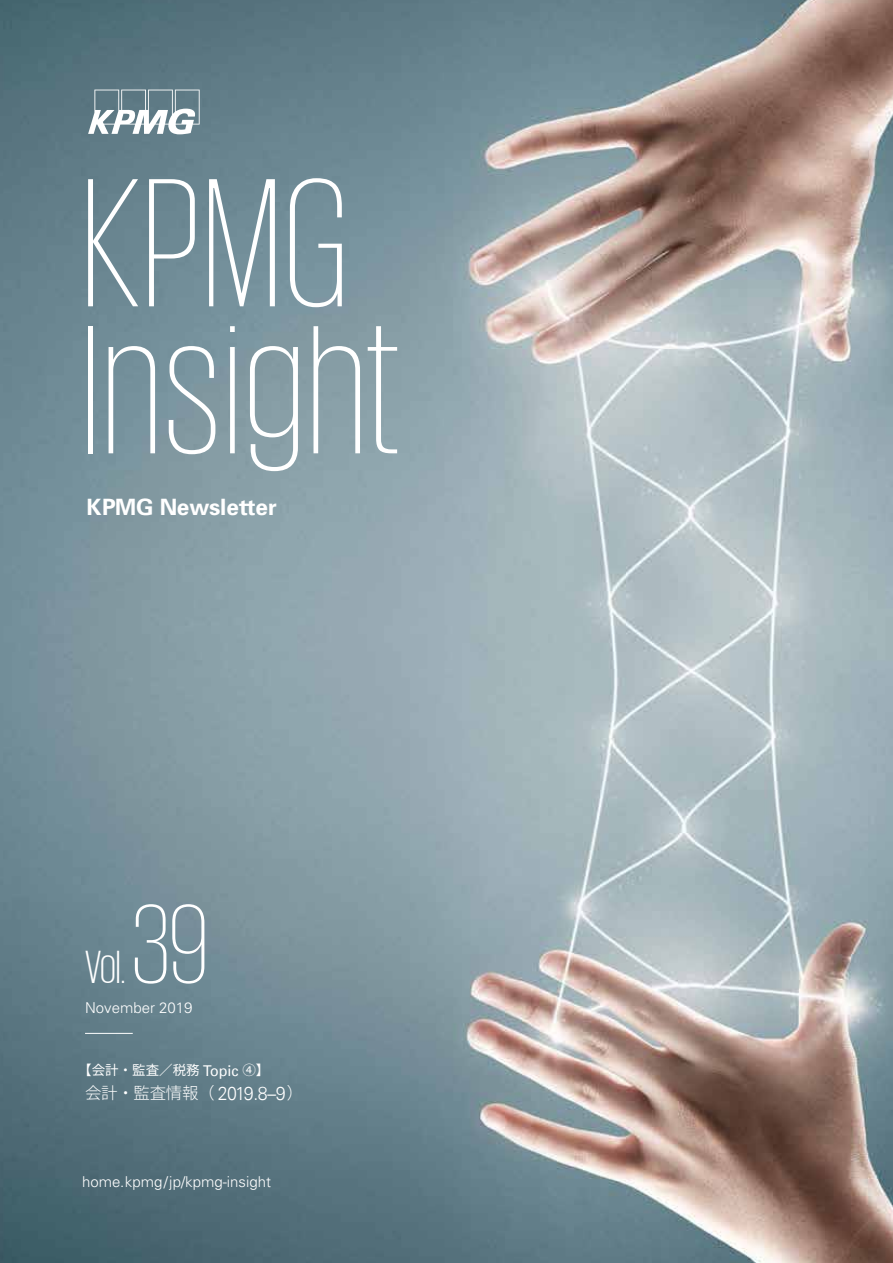
<style>
.page{position:relative;width:893px;height:1263px;background:#fff}
.page>*{position:absolute;margin:0;border:0;box-sizing:border-box;transform-origin:0 0}
.t1{font:200 187.5px/147px "KPMG";letter-spacing:.02em;color:#fff}
.t2{font:200 115.5px "KPMG";color:#fff}
.t3{font:300 48px "KPMG";color:#fff}
.t4{font:700 22.5px "Univers";color:#fff}
.t5{font:300 16.5px "Noto Sans CJ Kjp";letter-spacing:-.02em;color:#fff}
.t6{font:300 15px "Univers";color:#fff}
.t7{font:13.5px "Noto Sans CJ Kjp";color:#fff}
.s1{font-family:"Universfor KPMG";font-size:14.85px}
.s2{font-family:"Universfor KPMG";font-size:18.9px}
.s3{font-family:"Universfor KPMG";font-size:18.15px}
</style>
<div class="page">
<img style="left:0;top:0;width:893px;height:1263px">
<svg style="left:88px;top:90px;width:112px;height:44px"></svg>
<hr style="left:85px;top:1033px;width:48px;height:1px;background:#fff">
<h1 class="t1" style="left:82px;top:166px;width:321px">KPMG<br>Insight</h1>
<h3 class="t4" style="left:87px;top:493px;width:192px">KPMG Newsletter</h3>
<h2 class="t2" style="left:132px;top:889px;width:77px">39</h2>
<p class="t6" style="left:85px;top:999px;width:109px">November 2019</p>
<h3 class="t3" style="left:85px;top:943px;width:42px">Vol.</h3>
<p class="t7" style="left:78px;top:1063px;width:193px">【会計・監査／税務 <span class="s1">Topic</span> ④】</p>
<p class="t5" style="left:85px;top:1084px;width:220px">会計・監査情報（ <span class="s2">2019</span><span class="s3">.</span><span class="s2">8</span><span class="s3">–</span><span class="s2">9</span>）</p>
<p class="t6" style="left:82px;top:1173px;width:190px">home.kpmg/jp/kpmg-insight</p>
</div>
